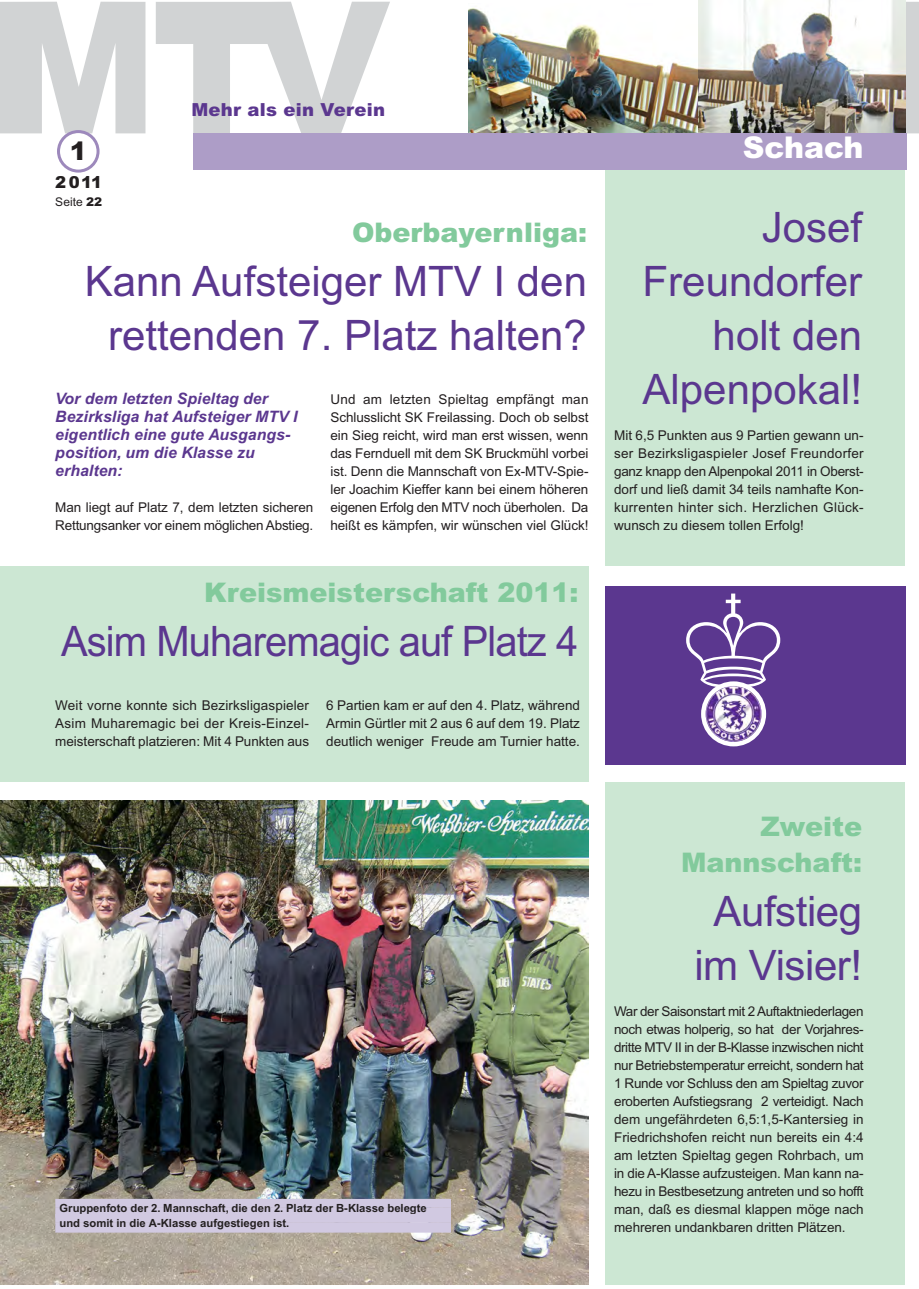
<style>
.page{position:relative;width:919px;height:1289px;background:#fff}
.page>*{position:absolute;margin:0;border:0;box-sizing:border-box;transform-origin:0 0}
.t1{font:114.15px "L Game Pi Chess Draughts";color:#fff}
.t2{font:42px/54px "Arial";color:#5b378f;text-align:center}
.t3{font:42px "Arial";letter-spacing:-.02em;color:#5b378f;scale:.95 1}
.t4{font:900 30px "Arial";color:#fff}
.t5{font:900 27px/36px "Arial";color:#82ca9c;text-align:right}
.t6{font:900 25.5px "Arial";color:#231f20}
.t7{font:900 18px "Arial";letter-spacing:.015em;color:#5b378f}
.t8{font:900 16.5px "Arial";color:#231f20}
.t9{font:italic 700 15.75px/18px "Arial";letter-spacing:.005em;color:#5b378f}
.t10{font:13.5px/18px "Arial";letter-spacing:-.005em;color:#231f20;text-align:justify}
.t11{font:12px "Arial";letter-spacing:.005em;color:#231f20}
.t12{font:700 11.25px/15px "Arial";color:#231f20}
.s1{font-weight:900}
</style>
<div class="page">
<div style="left:906px;top:2px;width:12px;height:131px;background:#d1d3d4"></div>
<img style="left:697px;top:0;width:208px;height:134px">
<img style="left:468px;top:8px;width:229px;height:126px">
<svg style="left:156px;top:2px;width:234px;height:131px"></svg>
<div style="left:193px;top:134px;width:713px;height:36px;background:#ad9dc7"></div>
<svg style="left:0;top:2px;width:145px;height:171px"></svg>
<div style="left:0;top:566px;width:588px;height:215px;background:#cce7d3"></div>
<div style="left:605px;top:171px;width:299px;height:395px;background:#cce7d3"></div>
<div style="left:605px;top:782px;width:299px;height:502px;background:#cce7d3"></div>
<div style="left:605px;top:585px;width:301px;height:179px;background:#5b378f"></div>
<img style="left:701px;top:681px;width:65px;height:65px">
<img style="left:0;top:800px;width:588px;height:484px">
<div style="left:55px;top:1198px;width:396px;height:9px;background:#d1c9e1"></div>
<div style="left:55px;top:1207px;width:396px;height:10px;background:#d1c9e1"></div>
<div style="left:55px;top:1213px;width:396px;height:9px;background:#d1c9e1"></div>
<div style="left:55px;top:1222px;width:396px;height:10px;background:#d1c9e1"></div>
<p class="t7" style="left:191px;top:102px;width:195px">Mehr als ein Verein</p>
<p class="t6" style="left:70px;top:141px;width:19px">1</p>
<p class="t4" style="left:742px;top:136px;width:122px">Schach</p>
<p class="t8" style="left:55px;top:175px;width:48px">2011</p>
<p class="t11" style="left:55px;top:197px;width:48px">Seite <span class="s1">22</span></p>
<p class="t5" style="left:352px;top:216px;width:236px">Oberbayernliga:</p>
<p class="t2" style="left:85px;top:258px;width:503px">Kann Aufsteiger MTV I den rettenden 7. Platz halten?</p>
<p class="t9" style="left:55px;top:391px;width:244px">Vor dem letzten Spieltag der<br>Bezirksliga hat Aufsteiger MTV I eigentlich eine gute Ausgangs - position, um die Klasse zu erhalten:</p>
<p class="t10" style="left:55px;top:499px;width:259px">Man liegt auf Platz 7, dem letzten sicheren<br>Rettungsanker vor einem möglichen Abstieg.</p>
<p class="t10" style="left:330px;top:391px;width:259px">Und am letzten Spieltag empfängt man Schlusslicht SK Freilassing. Doch ob selbst ein Sieg reicht, wird man erst wissen, wenn das Fernduell mit dem SK Bruckmühl vorbei ist. Denn die Mannschaft von Ex-MTV-Spie&shy;ler Joachim Kieffer kann bei einem höheren eigenen Erfolg den MTV noch überholen. Da heißt es kämpfen, wir wünschen viel Glück!</p>
<p class="t5" style="left:204px;top:576px;width:376px">Kreismeisterschaft 2011:</p>
<p class="t3" style="left:61px;top:626px;width:546px">Asim Muharemagic auf Platz 4</p>
<p class="t10" style="left:55px;top:697px;width:255px">Weit vorne konnte sich Bezirksligaspieler Asim Muharemagic bei der Kreis-Einzel&shy;meisterschaft platzieren: Mit 4 Punkten aus</p>
<p class="t10" style="left:326px;top:697px;width:255px">6 Partien kam er auf den 4. Platz, während Armin Gürtler mit 2 aus 6 auf dem 19. Platz deutlich weniger Freude am Turnier hatte.</p>
<p class="t2" style="left:642px;top:204px;width:221px;text-align:right">Josef<br>Freundorfer holt den<br>Alpenpokal!</p>
<p class="t10" style="left:614px;top:427px;width:251px">Mit 6,5 Punkten aus 9 Partien gewann un&shy;ser Bezirksligaspieler Josef Freundorfer ganz knapp den Alpenpokal 2011 in Oberst&shy;dorf und ließ damit 34 teils namhafte Kon&shy;kurrenten hinter sich. Herzlichen Glück&shy;wunsch zu diesem tollen Erfolg!</p>
<p class="t1" style="left:676px;top:583px;width:116px">-</p>
<p class="t12" style="left:60px;top:1201px;width:369px">Gruppenfoto der 2. Mannschaft, die den 2. Platz der B-Klasse belegte und somit in die A-Klasse aufgestiegen ist.</p>
<p class="t5" style="left:681px;top:810px;width:183px">Zweite<br>Mannschaft:</p>
<p class="t2" style="left:694px;top:888px;width:169px">Aufstieg im Visier!</p>
<p class="t10" style="left:614px;top:1003px;width:251px">War der Saisonstart mit 2 Auftaktniederlagen noch etwas holperig, so hat der Vorjahres&shy;dritte MTV II in der B-Klasse inzwischen nicht nur Betriebstemperatur erreicht, sondern hat 1 Runde vor Schluss den am Spieltag zuvor eroberten Aufstiegsrang 2 verteidigt. Nach dem ungefährdeten 6,5:1,5-Kantersieg in Friedrichshofen reicht nun bereits ein 4:4 am letzten Spieltag gegen Rohrbach, um in die A-Klasse aufzusteigen. Man kann na&shy;hezu in Bestbesetzung antreten und so hofft man, daß es diesmal klappen möge nach mehreren undankbaren dritten Plätzen.</p>
</div>
